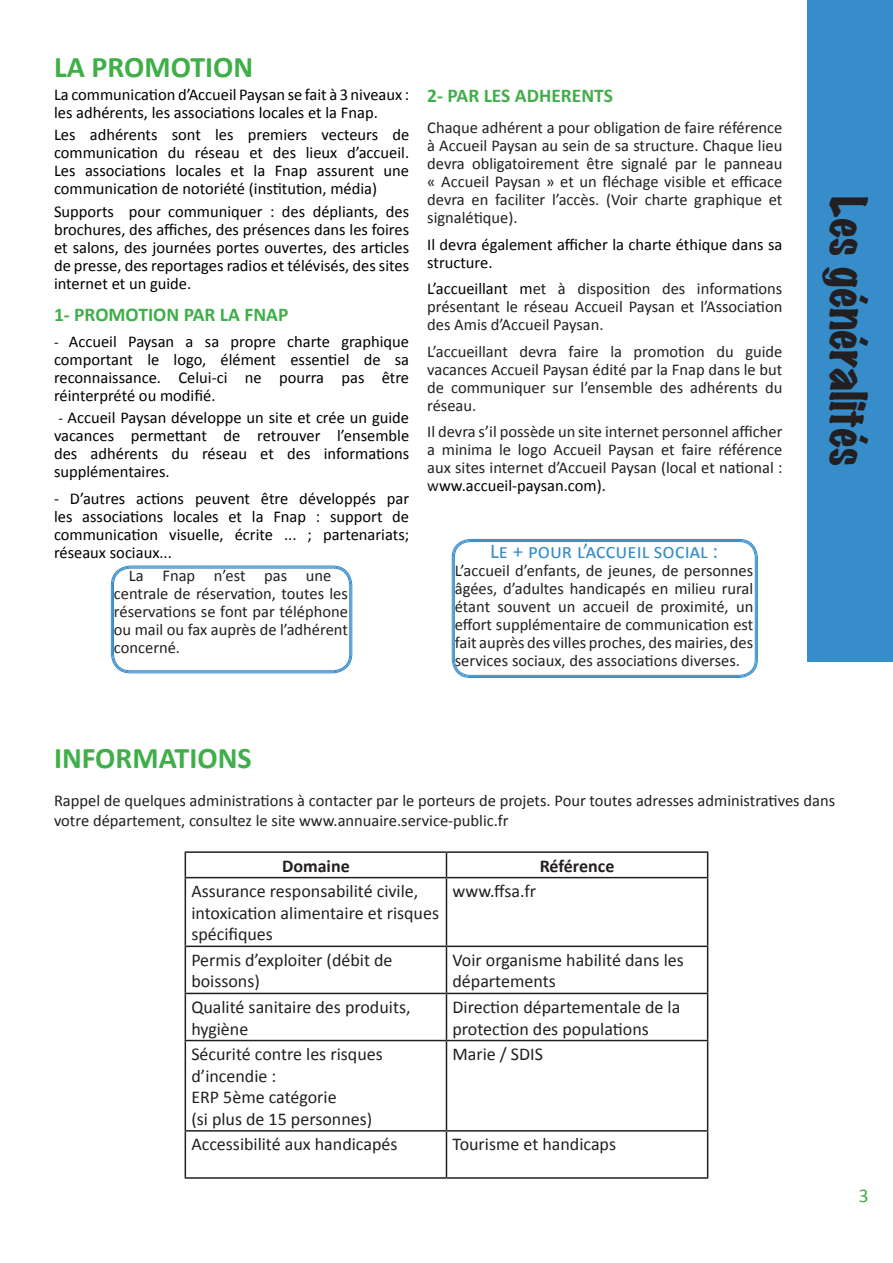
<style>
.page{position:relative;width:893px;height:1263px;background:#fff}
.page>*{position:absolute;margin:0;border:0;box-sizing:border-box;transform-origin:0 0}
.t1{font:45px "Marker Felt Wide";color:#231f20}
.t2{font:700 30px "Calibri";color:#40ae49}
.t3{font:21px "Calibri";color:#368dca}
.t4{font:700 19.5px "Calibri";color:#40ae49}
.t5{font:19.5px "Calibri";color:#40ae49}
.t6{font:18px/21.6px "Calibri";color:#231f20}
.t7{font:700 18px "Calibri";color:#231f20}
.t8{font:16.5px/18px "Calibri";color:#231f20;text-align:justify}
.t9{font:16.5px/18px "Calibri";color:#000;text-align:justify}
.s1{font-size:15px}
.s2{color:#000}
</style>
<div class="page">
<div style="left:452px;top:539px;width:306px;height:139px;border:1px solid #368dca;border-radius:18px"></div>
<div style="left:454px;top:541px;width:302px;height:135px;border:1px solid #368dca;border-radius:16px"></div>
<div style="left:111px;top:566px;width:241px;height:107px;border:1px solid #368dca;border-radius:19px"></div>
<div style="left:112px;top:567px;width:239px;height:105px;border:1px solid #368dca;border-radius:18px"></div>
<div style="left:113px;top:568px;width:237px;height:103px;border:1px solid #368dca;border-radius:17px"></div>
<div style="left:808px;top:0;width:85px;height:661px;background:#368dca"></div>
<hr style="left:185px;top:851px;width:261px;height:2px;background:#231f20">
<svg style="left:185px;top:853px;width:1px;height:24px"></svg>
<hr style="left:446px;top:851px;width:262px;height:2px;background:#231f20">
<svg style="left:446px;top:853px;width:1px;height:24px"></svg>
<svg style="left:707px;top:853px;width:1px;height:24px"></svg>
<hr style="left:185px;top:877px;width:261px;height:1px;background:#231f20">
<hr style="left:185px;top:878px;width:1px;height:67px;background:#231f20">
<hr style="left:446px;top:877px;width:262px;height:1px;background:#231f20">
<hr style="left:446px;top:878px;width:1px;height:67px;background:#231f20">
<hr style="left:707px;top:878px;width:1px;height:67px;background:#231f20">
<hr style="left:185px;top:945px;width:261px;height:2px;background:#231f20">
<hr style="left:185px;top:947px;width:1px;height:46px;background:#231f20">
<hr style="left:446px;top:945px;width:262px;height:2px;background:#231f20">
<hr style="left:446px;top:947px;width:1px;height:46px;background:#231f20">
<hr style="left:707px;top:947px;width:1px;height:46px;background:#231f20">
<hr style="left:185px;top:993px;width:261px;height:1px;background:#231f20">
<hr style="left:185px;top:994px;width:1px;height:46px;background:#231f20">
<hr style="left:446px;top:993px;width:262px;height:1px;background:#231f20">
<hr style="left:446px;top:994px;width:1px;height:46px;background:#231f20">
<hr style="left:707px;top:994px;width:1px;height:46px;background:#231f20">
<hr style="left:185px;top:1040px;width:261px;height:1px;background:#231f20">
<hr style="left:185px;top:1041px;width:1px;height:89px;background:#231f20">
<hr style="left:446px;top:1040px;width:262px;height:1px;background:#231f20">
<hr style="left:446px;top:1041px;width:1px;height:89px;background:#231f20">
<hr style="left:707px;top:1041px;width:1px;height:89px;background:#231f20">
<hr style="left:185px;top:1130px;width:261px;height:1px;background:#231f20">
<hr style="left:185px;top:1131px;width:1px;height:46px;background:#231f20">
<hr style="left:446px;top:1130px;width:262px;height:1px;background:#231f20">
<hr style="left:446px;top:1131px;width:1px;height:46px;background:#231f20">
<hr style="left:707px;top:1131px;width:1px;height:46px;background:#231f20">
<hr style="left:185px;top:1177px;width:261px;height:2px;background:#231f20">
<hr style="left:446px;top:1177px;width:262px;height:2px;background:#231f20">
<h2 class="t2" style="left:54px;top:45px;width:134px">LA PROMOTION</h2>
<p class="t9" style="left:54px;top:85px;width:357px">La communication d’Accueil Paysan se fait à 3 niveaux : les adhérents, les associations locales et la Fnap.</p>
<p class="t9" style="left:54px;top:125px;width:357px">Les adhérents sont les premiers vecteurs de communication du réseau et des lieux d’accueil.<br>Les associations locales et la Fnap assurent une communication de notoriété (institution, média)</p>
<p class="t9" style="left:54px;top:202px;width:357px">Supports pour communiquer : des dépliants, des brochures, des affiches, des présences dans les foires et salons, des journées portes ouvertes, des articles de presse, des reportages radios et télévisés, des sites internet et un guide.</p>
<p class="t4" style="left:54px;top:300px;width:83px">1- PROMOTION</p>
<p class="t4" style="left:184px;top:300px;width:106px">PAR LA FNAP</p>
<p class="t9" style="left:54px;top:332px;width:357px"><span class="s1">-</span> Accueil Paysan a sa propre charte graphique comportant le logo, élément essentiel de sa reconnaissance. Celui-ci ne pourra pas être réinterprété ou modifié.</p>
<p class="t9" style="left:54px;top:408px;width:357px"><span class="s1">-</span> Accueil Paysan développe un site et crée un guide vacances permettant de retrouver l’ensemble des adhérents du réseau et des informations supplémentaires.</p>
<p class="t9" style="left:54px;top:489px;width:357px">- D’autres actions peuvent être développés par les associations locales et la Fnap : support de communication visuelle, écrite ... ; partenariats; réseaux sociaux...</p>
<p class="t8" style="left:114px;top:566px;width:235px;text-align:left;text-indent:15px">La Fnap n’est pas une centrale de réservation, toutes les réservations se font par téléphone ou mail ou fax auprès de l’adhérent concerné.</p>
<p class="t4" style="left:427px;top:82px;width:136px">2- PAR LES ADHERENTS</p>
<p class="t8" style="left:427px;top:118px;width:357px">Chaque adhérent a pour obligation de faire référence à Accueil Paysan au sein de sa structure. Chaque lieu devra obligatoirement être signalé par le panneau « Accueil Paysan » et un fléchage visible et efficace devra en faciliter l’accès. (Voir charte graphique et signalétique).</p>
<p class="t9" style="left:427px;top:235px;width:357px">Il devra également afficher la charte éthique dans sa structure.</p>
<p class="t8" style="left:427px;top:279px;width:357px"><span class="s2">L’accueillant m</span>et à disposition des informations présentant le réseau Accueil Paysan et l’Association des Amis d’Accueil Paysan.</p>
<p class="t8" style="left:427px;top:342px;width:357px">L’accueillant devra faire la promotion du guide vacances Accueil Paysan édité par la Fnap dans le but de communiquer sur l’ensemble des adhérents du réseau.</p>
<p class="t8" style="left:427px;top:422px;width:357px">Il devra s’il possède un site internet personnel afficher a minima le logo Accueil Paysan et faire référence aux sites internet d’Accueil Paysan (local et national : w<span class="s2">ww.accueil-paysan.com).</span></p>
<p class="t3" style="left:490px;top:536px;width:230px">Le + pour l’accueil social :</p>
<p class="t8" style="left:455px;top:561px;width:300px">L’accueil d’enfants, de jeunes, de personnes âgées, d’adultes handicapés en milieu rural étant souvent un accueil de proximité, un effort supplémentaire de communication est fait auprès des villes proches, des mairies, des services sociaux, des associations diverses.</p>
<h2 class="t2" style="left:54px;top:737px;width:121px">IN FORMATIONS</h2>
<h1 class="t1" style="left:871px;top:196px;width:271px;rotate:90deg">Les généralités</h1>
<p class="t8" style="left:54px;top:790px;width:783px;line-height:19.8px">Rappel de quelques administrations à contacter par le porteurs de projets. Pour toutes adresses administratives dans votre département, consultez le site www.annuaire.service-public.fr</p>
<p class="t7" style="left:282px;top:853px;width:69px">Domaine</p>
<p class="t7" style="left:540px;top:853px;width:76px">Référence</p>
<p class="t6" style="left:191px;top:880px;width:249px">Assurance responsabilité civile, intoxication alimentaire et risques spécifiques</p>
<p class="t6" style="left:452px;top:880px;width:85px">www.ffsa.fr</p>
<p class="t6" style="left:191px;top:948px;width:203px">Permis d’exploiter (débit de boissons)</p>
<p class="t6" style="left:452px;top:948px;width:233px">Voir organisme habilité dans les départements</p>
<p class="t6" style="left:191px;top:996px;width:221px">Qualité sanitaire des produits, hygiène</p>
<p class="t6" style="left:452px;top:996px;width:229px">Direction départementale de la protection des populations</p>
<p class="t6" style="left:191px;top:1043px;width:193px">Sécurité contre les risques d’incendie :<br>ERP 5ème catégorie<br>(si plus de 15 personnes)</p>
<p class="t6" style="left:452px;top:1043px;width:92px">Marie / SDIS</p>
<p class="t6" style="left:191px;top:1133px;width:208px">Accessibilité aux handicapés</p>
<p class="t6" style="left:452px;top:1133px;width:165px">Tourisme et handicaps</p>
<p class="t5" style="left:859px;top:1182px;width:11px">3</p>
</div>
